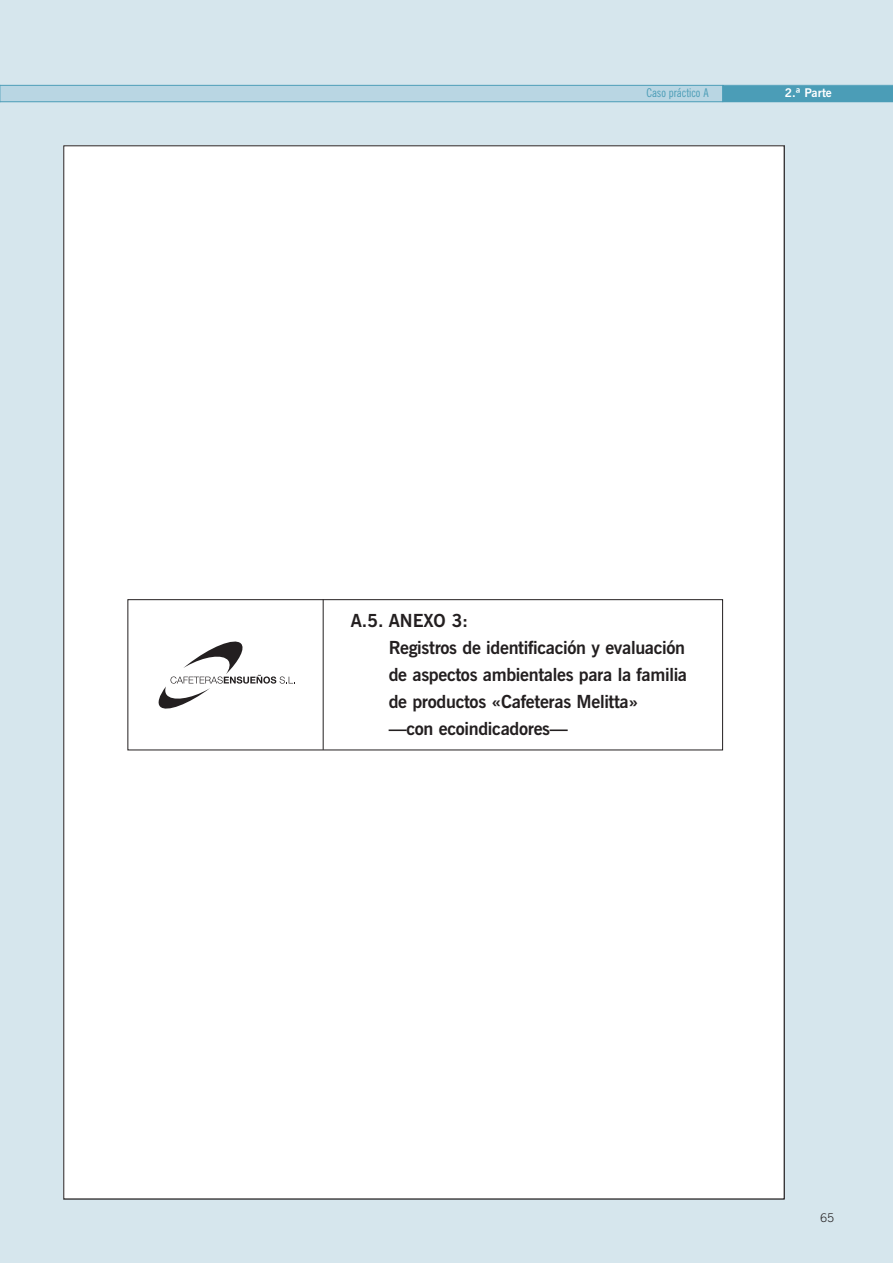
<style>
.page{position:relative;width:893px;height:1263px;background:#d6e6ed}
.page>*{position:absolute;margin:0;border:0;box-sizing:border-box;transform-origin:0 0}
.t1{font:700 18px/27px "News Gothic BT";letter-spacing:-.02em;color:#231f20}
.t2{font:condensed 12px "News Gothic BT";color:#4b9db7}
.t3{font:700 12px "News Gothic BT";color:#fff}
.t4{font:300 12px "News Gothic BT";color:#231f20}
</style>
<div class="page">
<svg style="left:0;top:85px;width:893px;height:17px;background:#9bc6d7"></svg>
<div style="left:64px;top:146px;width:720px;height:1053px;background:#fff"></div>
<div style="left:128px;top:599px;width:595px;height:151px;border:1px solid #231f20"></div>
<hr style="left:323px;top:599px;width:1px;height:151px;background:#231f20">
<svg style="left:158px;top:641px;width:137px;height:68px"></svg>
<p class="t2" style="left:646px;top:89px;width:64px">Caso práctico A</p>
<p class="t3" style="left:785px;top:89px;width:48px">2.ª Parte</p>
<p class="t1" style="left:389px;top:608px;width:300px;text-indent:-38px">A.5. ANEXO 3:<br>Registros de identificación y evaluación de aspectos ambientales para la familia de productos «Cafeteras Melitta» —con ecoindicadores—</p>
<p class="t4" style="left:820px;top:1214px;width:16px">65</p>
</div>
